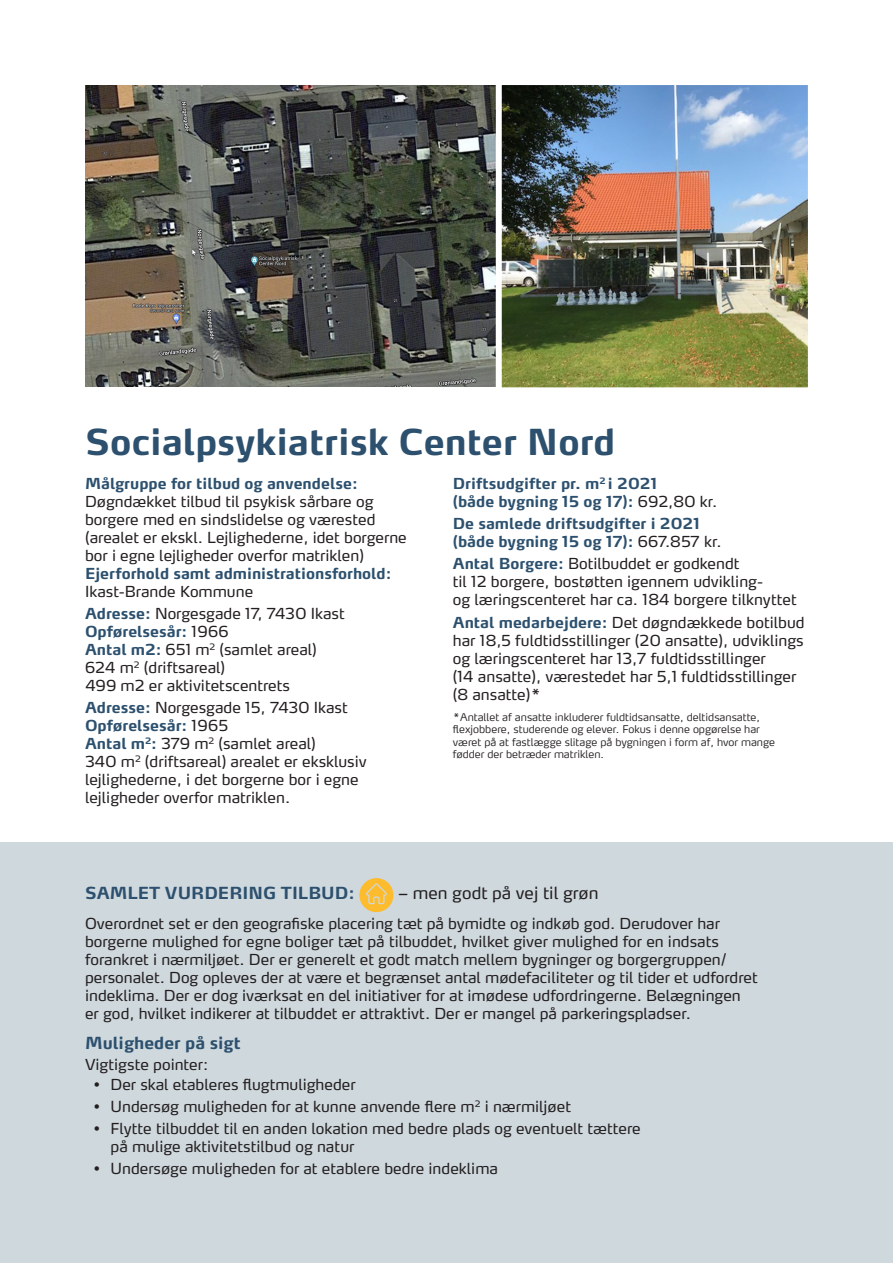
<style>
.page{position:relative;width:893px;height:1263px;background:#fff}
.page>*{position:absolute;margin:0;border:0;box-sizing:border-box;transform-origin:0 0}
.titel{font:700 35.4px "Max OT";color:#2c506e}
.mellemrubrik{font:700 16.5px "Max OT";color:#2c506e}
.mellemrubrik-2{font:16.5px "Max OT";color:#231f20}
.brød{font:15px/18px "Max OT";color:#231f20}
.brød-2{font:700 15px/18px "Max OT";color:#2c506e}
.brød-3{font:300 10.5px/12.6px "Max OT";color:#231f20}
.s1{font-weight:700;color:#2c506e}
.s2{font-weight:400;color:#231f20}
</style>
<div class="page">
<img style="left:85px;top:85px;width:408px;height:302px">
<div style="left:0;top:843px;width:893px;height:420px;background:#cfd8dd"></div>
<svg style="left:359px;top:878px;width:34px;height:34px"></svg>
<img style="left:493px;top:85px;width:315px;height:303px">
<p class="titel" style="left:85px;top:419px;width:532px">Socialpsykiatrisk Center Nord</p>
<p class="brød" style="left:85px;top:475px;width:292px"><span class="s1">Målgruppe for tilbud og anvendelse:<br></span>Døgndækket tilbud til psykisk sårbare og borgere med en sindslidelse og værested</p>
<p class="brød" style="left:85px;top:529px;width:323px">(arealet er ekskl. Lejlighederne, idet borgerne bor i egne lejligheder overfor matriklen)</p>
<p class="brød-2" style="left:85px;top:565px;width:308px">Ejerforhold samt administrationsforhold:<br><span class="s2">Ikast-Brande Kommune</span></p>
<p class="brød" style="left:85px;top:605px;width:261px"><span class="s1">Adresse:</span> Norgesgade 17, 7430 Ikast</p>
<p class="brød-2" style="left:85px;top:623px;width:145px">Opførelsesår: <span class="s2">1966</span></p>
<p class="brød" style="left:85px;top:641px;width:233px"><span class="s1">Antal m2:</span> 651 m<sup>2</sup> (samlet areal)<br>624 m<sup>2</sup> (driftsareal)<br>499 m2 er aktivitetscentrets</p>
<p class="brød" style="left:85px;top:700px;width:264px"><span class="s1">Adresse:</span> Norgesgade 15, 7430 Ikast</p>
<p class="brød-2" style="left:85px;top:718px;width:145px">Opførelsesår: <span class="s2">1965</span></p>
<p class="brød" style="left:85px;top:736px;width:283px"><span class="s1">Antal m</span><sup>2</sup><span class="s1">:</span> 379 m<sup>2</sup> (samlet areal)<br>340 m<sup>2</sup> (driftsareal) arealet er eksklusiv lejlighederne, i det borgerne bor i egne lejligheder overfor matriklen.</p>
<p class="brød-2" style="left:453px;top:475px;width:263px">Driftsudgifter pr. m<sup>2</sup> i 2021<br>(både bygning 15 og 17): <span class="s2">692,80 kr.</span></p>
<p class="brød-2" style="left:453px;top:515px;width:267px">De samlede driftsudgifter i 2021 (både bygning 15 og 17): <span class="s2">667. 857 kr.</span></p>
<p class="brød" style="left:453px;top:556px;width:345px"><span class="s1">Antal Borgere:</span> Botilbuddet er godkendt<br>til 12 borgere, bostøtten igennem udvikling-<br>og læringscenteret har ca. 184 borgere tilknyttet</p>
<p class="brød" style="left:453px;top:614px;width:353px"><span class="s1">Antal medarbejdere:</span> Det døgndækkede botilbud har 18,5 fuldtidsstillinger (20 ansatte), udviklings og læringscenteret har 13,7 fuldtidsstillinger<br>(14 ansatte), værestedet har 5,1 fuldtidsstillinger (8 ansatte)*</p>
<p class="brød-3" style="left:453px;top:711px;width:324px">*Antallet af ansatte inkluderer fuldtidsansatte, deltidsansatte, flexjobbere, studerende og elever. Fokus i denne opgørelse har været på at fastlægge slitage på bygningen i form af, hvor mange fødder der betræder matriklen.</p>
<p class="mellemrubrik" style="left:85px;top:883px;width:271px">SAMLET VURDERING TILBUD:</p>
<p class="mellemrubrik-2" style="left:398px;top:883px;width:202px">– men godt på vej til grøn</p>
<p class="brød" style="left:85px;top:915px;width:674px">Overordnet set er den geografiske placering tæt på bymidte og indkøb god. Derudover har borgerne mulighed for egne boliger tæt på tilbuddet, hvilket giver mulighed for en indsats forankret i nærmiljøet. Der er generelt et godt match mellem bygninger og borgergruppen/ personalet. Dog opleves der at være et begrænset antal mødefaciliteter og til tider et udfordret indeklima. Der er dog iværksat en del initiativer for at imødese udfordringerne. Belægningen er god, hvilket indikerer at tilbuddet er attraktivt. Der er mangel på parkeringspladser.</p>
<p class="mellemrubrik" style="left:85px;top:1032px;width:157px">Muligheder på sigt</p>
<p class="brød" style="left:85px;top:1056px;width:125px">Vigtigste pointer:</p>
<p class="brød" style="left:111px;top:1076px;width:247px">Der skal etableres flugtmuligheder</p>
<p class="brød" style="left:111px;top:1098px;width:462px">Undersøg muligheden for at kunne anvende flere m<sup>2</sup> i nærmiljøet</p>
<p class="brød" style="left:111px;top:1121px;width:532px">Flytte tilbuddet til en anden lokation med bedre plads og eventuelt tættere på mulige aktivitetstilbud og natur</p>
<p class="brød" style="left:111px;top:1161px;width:389px">Undersøge muligheden for at etablere bedre indeklima</p>
</div>
